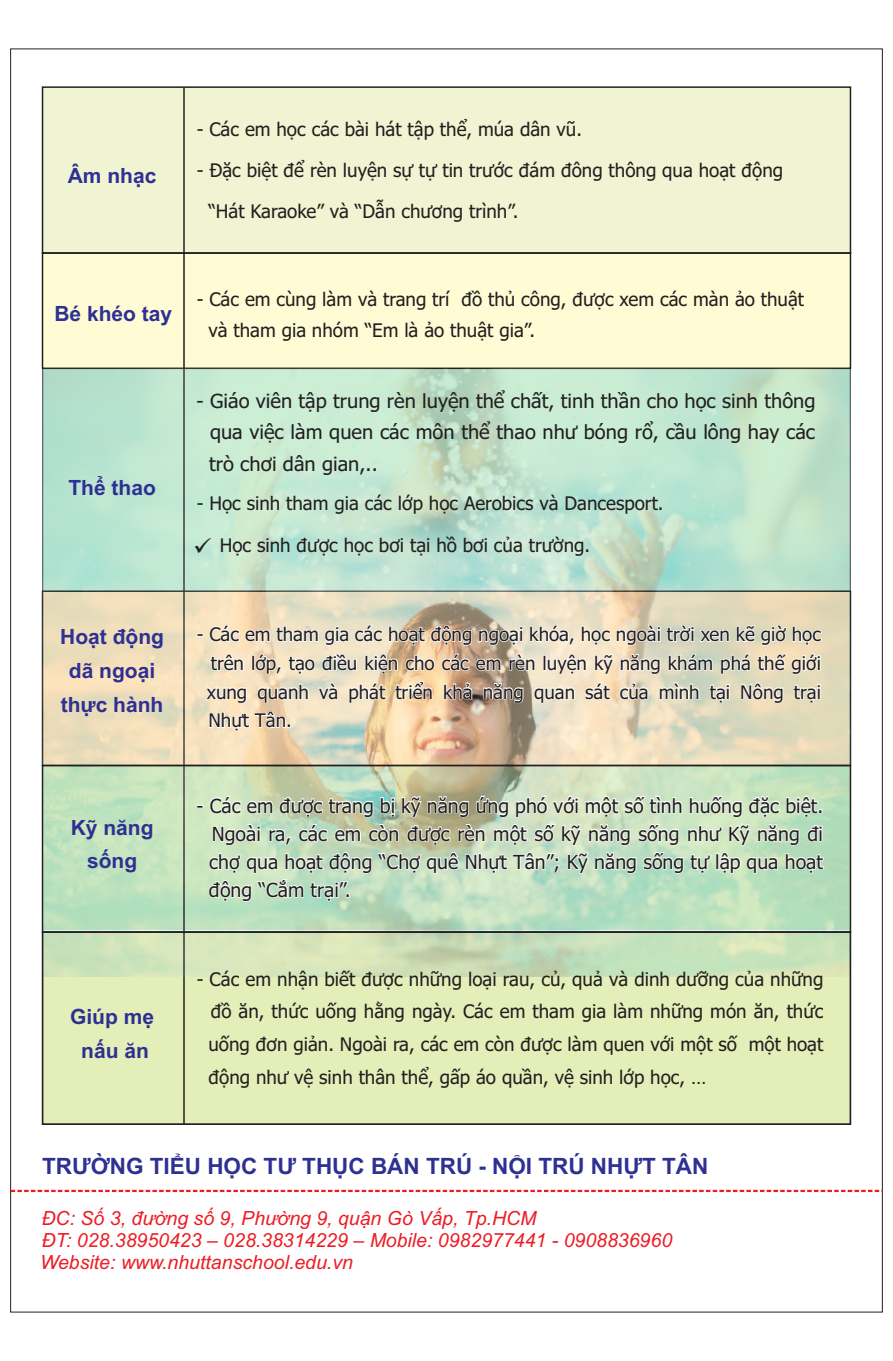
<style>
.page{position:relative;width:893px;height:1361px;background:#fff}
.page>*{position:absolute;margin:0;border:0;box-sizing:border-box;transform-origin:0 0}
.t1{font:700 22.5px "Arial";color:#2e3092}
.t2{font:700 21px/33.9px "Arial";color:#2e3092;text-align:center}
.t3{font:19.5px/28px "Tahoma";color:#231f20;text-align:justify}
.t4{font:italic 19.5px/21.8px "Arial";color:#ed1c24}
.t5{font:18.75px/28.8px "Tahoma";color:#231f20}
</style>
<div class="page">
<div style="left:43px;top:87px;width:807px;height:166px;background:#f0f4d2"></div>
<div style="left:41px;top:251px;width:811px;height:119px;background:#fffcd5"></div>
<div style="left:45px;top:977px;width:803px;height:145px;background:#e4eeb9"></div>
<svg style="left:11px;top:1189px;width:871px;height:3px"></svg>
<hr style="left:183px;top:87px;width:2px;height:1037px;background:#231f20">
<img style="left:43px;top:368px;width:807px;height:609px">
<div style="left:42px;top:86px;width:809px;height:168px;border:2px solid #231f20"></div>
<div style="left:42px;top:765px;width:809px;height:168px;border:2px solid #231f20"></div>
<div style="left:42px;top:931px;width:809px;height:194px;border:2px solid #231f20"></div>
<svg style="left:195px;top:537px;width:16px;height:16px"></svg>
<p class="t2" style="left:68px;top:161px;width:90px">Âm nhạc</p>
<p class="t5" style="left:197px;top:116px;width:387px">- Các em học các bài hát tập thể, múa dân vũ.</p>
<p class="t5" style="left:208px;top:151px;width:576px;line-height:40.8px;text-indent:-12px">- Đặc biệt để rèn luyện sự tự tin trước đám đông thông qua hoạt động “Hát Karaoke” và “Dẫn chương trình”.</p>
<p class="t2" style="left:54px;top:298px;width:119px">Bé khéo tay</p>
<p class="t2" style="left:68px;top:472px;width:89px">Thể thao</p>
<p class="t5" style="left:208px;top:285px;width:597px;line-height:31.2px;text-indent:-12px">- Các em cùng làm và trang trí đồ thủ công, được xem các màn ảo thuật và tham gia nhóm “Em là ảo thuật gia”.</p>
<p class="t3" style="left:209px;top:386px;width:608px;line-height:31.5px;text-indent:-13px">- Giáo viên tập trung rèn luyện thể chất, tinh thần cho học sinh thông qua việc làm quen các môn thể thao như bóng rổ, cầu lông hay các trò chơi dân gian,..</p>
<p class="t5" style="left:197px;top:490px;width:468px">- Học sinh tham gia các lớp học Aerobics và Dancesport.</p>
<p class="t5" style="left:220px;top:532px;width:372px">Học sinh được học bơi tại hồ bơi của trường.</p>
<p class="t2" style="left:60px;top:622px;width:105px">Hoạt động dã ngoại thực hành</p>
<p class="t2" style="left:71px;top:812px;width:84px">Kỹ năng sống</p>
<p class="t2" style="left:70px;top:1001px;width:86px">Giúp mẹ nấu ăn</p>
<p class="t5" style="left:207px;top:621px;width:616px;text-align:justify;text-indent:-10px">- Các em tham gia các hoạt động ngoại khóa, học ngoài trời xen kẽ giờ học trên lớp, tạo điều kiện cho các em rèn luyện kỹ năng khám phá thế giới xung quanh và phát triển khả năng quan sát của mình tại Nông trại Nhựt Tân.</p>
<p class="t3" style="left:209px;top:793px;width:616px;text-indent:-12px">- Các em được trang bị kỹ năng ứng phó với một số tình huống đặc biệt.<br>Ngoài ra, các em còn được rèn một số kỹ năng sống như Kỹ năng đi chợ qua hoạt động “Chợ quê Nhựt Tân”; Kỹ năng sống tự lập qua hoạt động “Cắm trại”.</p>
<p class="t5" style="left:208px;top:964px;width:616px;line-height:32.7px;text-align:justify;text-indent:-12px">- Các em nhận biết được những loại rau, củ, quả và dinh dưỡng của những đồ ăn, thức uống hằng ngày. Các em tham gia làm những món ăn, thức uống đơn giản. Ngoài ra, các em còn được làm quen với một số một hoạt động như vệ sinh thân thể, gấp áo quần, vệ sinh lớp học, …</p>
<p class="t1" style="left:42px;top:1158px;width:668px">TRƯỜNG TIỂU HỌC TƯ THỤC BÁN TRÚ - NỘI TRÚ NHỰT TÂN</p>
<p class="t4" style="left:42px;top:1209px;width:632px">ĐC: Số 3, đường số 9, Phường 9, quận Gò Vấp, Tp.HCM<br>ĐT: 028.38950423 – 028.38314229 – Mobile: 0982977441 - 0908836960</p>
<p class="t4" style="left:40px;top:1253px;width:314px">Website: www.nhuttanschool.edu.vn</p>
</div>
